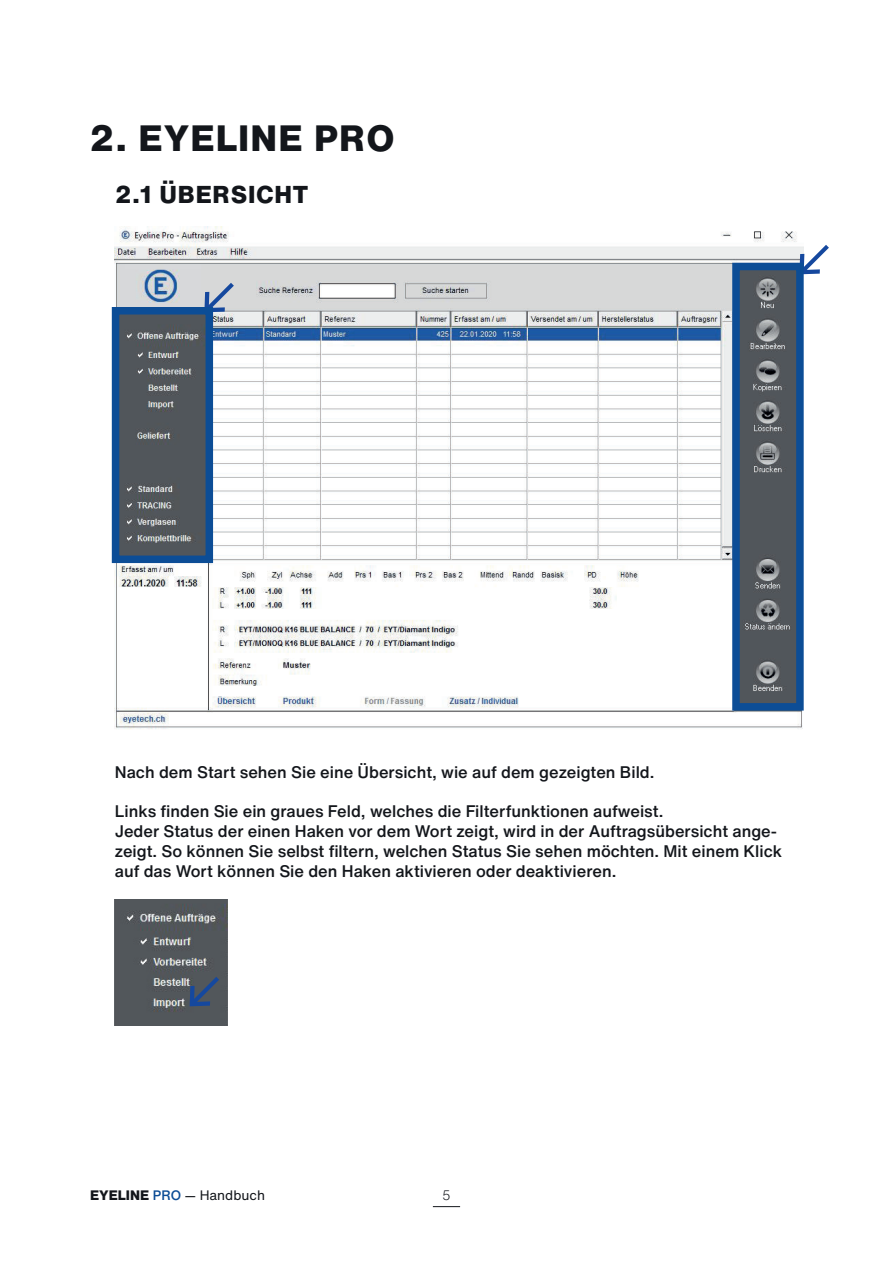
<style>
.page{position:relative;width:893px;height:1263px;background:#fff}
.page>*{position:absolute;margin:0;border:0;box-sizing:border-box;transform-origin:0 0}
.t1{font:800 36px "Helvetica Now Text";letter-spacing:.03em;color:#13161b}
.t2{font:800 24px "Helvetica Now Text";letter-spacing:.03em;color:#13161b}
.t3{font:500 16.5px/19.8px "Helvetica Now Text";color:#13161b}
.t4{font:13.5px "Helvetica Now Text";color:#13161b}
.t5{font:300 13.5px "Helvetica Now Text";color:#13161b}
.s1{font-weight:800}
.s2{font-weight:500;color:#0c4d96}
</style>
<div class="page">
<svg style="left:433px;top:1206px;width:27px;height:1px"></svg>
<img style="left:115px;top:226px;width:688px;height:503px">
<img style="left:115px;top:900px;width:112px;height:126px">
<svg style="left:204px;top:283px;width:30px;height:29px"></svg>
<svg style="left:799px;top:245px;width:30px;height:29px"></svg>
<svg style="left:190px;top:977px;width:29px;height:29px"></svg>
<div style="left:112px;top:307px;width:101px;height:256px;border:8px solid #0c4d96"></div>
<div style="left:732px;top:263px;width:72px;height:448px;border:8px solid #0c4d96"></div>
<h1 class="t1" style="left:89px;top:117px;width:307px">2. EYELINE PRO</h1>
<h2 class="t2" style="left:115px;top:180px;width:195px">2.1 ÜBERSICHT</h2>
<p class="t3" style="left:115px;top:762px;width:541px">Nach dem Start sehen Sie eine Übersicht, wie auf dem gezeigten Bild.</p>
<p class="t3" style="left:115px;top:802px;width:669px">Links finden Sie ein graues Feld, welches die Filterfunktionen aufweist.<br>Jeder Status der einen Haken vor dem Wort zeigt, wird in der Auftragsübersicht ange&shy;zeigt. So können Sie selbst filtern, welchen Status Sie sehen möchten. Mit einem Klick auf das Wort können Sie den Haken aktivieren oder deaktivieren.</p>
<p class="t4" style="left:90px;top:1188px;width:177px"><span class="s1">EYELINE</span> <span class="s2">PRO</span> — Handbuch</p>
<p class="t5" style="left:442px;top:1188px;width:10px">5</p>
</div>
